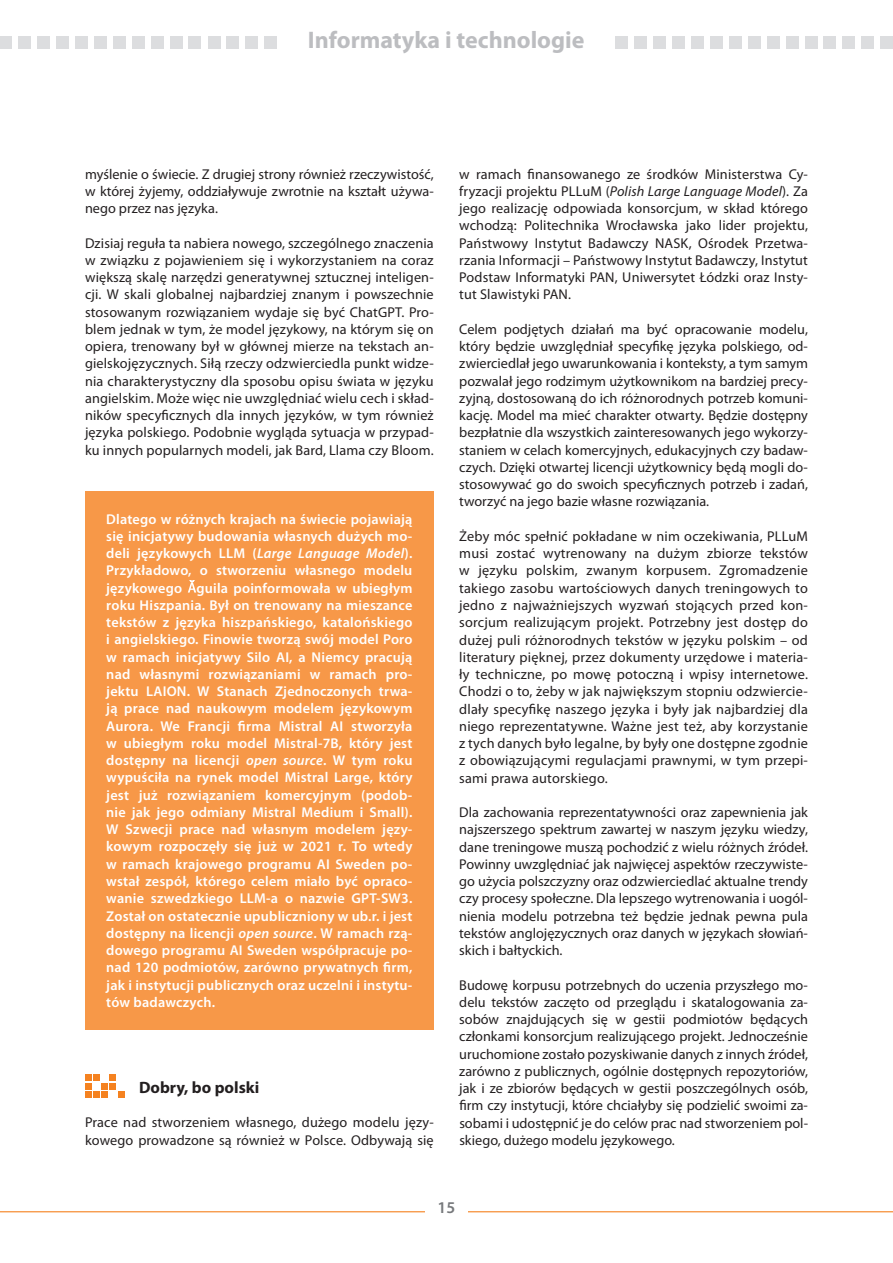
<style>
.page{position:relative;width:893px;height:1263px;background:#fff}
.page>*{position:absolute;margin:0;border:0;box-sizing:border-box;transform-origin:0 0}
.t1{font:700 24px "Myriad Pro";color:#bcbdc0}
.t2{font:700 16.5px "Myriad Pro";color:#231f20}
.t3{font:600 16.5px "Myriad Pro";color:#76787b}
.t4{font:14.25px/17.2px "Myriad Pro";letter-spacing:.01em;color:#231f20;text-align:justify}
.t5{font:600 14.25px/17.2px "Myriad Pro";letter-spacing:.015em;color:#fff;text-align:justify}
.s1{font-style:italic}
</style>
<div class="page">
<hr style="left:0;top:1211px;width:893px;height:1px;background:#f58220">
<div style="left:425px;top:1195px;width:43px;height:23px;background:#fff"></div>
<div style="left:880px;top:36px;width:13px;height:13px;background:#dcdddf"></div>
<div style="left:861px;top:36px;width:13px;height:13px;background:#dcdddf"></div>
<div style="left:823px;top:36px;width:13px;height:13px;background:#dcdddf"></div>
<div style="left:805px;top:36px;width:13px;height:13px;background:#dcdddf"></div>
<div style="left:786px;top:36px;width:12px;height:13px;background:#dcdddf"></div>
<div style="left:653px;top:36px;width:13px;height:13px;background:#dcdddf"></div>
<div style="left:615px;top:36px;width:13px;height:13px;background:#dcdddf"></div>
<div style="left:634px;top:36px;width:13px;height:13px;background:#dcdddf"></div>
<div style="left:729px;top:36px;width:13px;height:13px;background:#dcdddf"></div>
<div style="left:710px;top:36px;width:13px;height:13px;background:#dcdddf"></div>
<div style="left:672px;top:36px;width:13px;height:13px;background:#dcdddf"></div>
<div style="left:748px;top:36px;width:13px;height:13px;background:#dcdddf"></div>
<div style="left:691px;top:36px;width:13px;height:13px;background:#dcdddf"></div>
<div style="left:767px;top:36px;width:12px;height:13px;background:#dcdddf"></div>
<div style="left:842px;top:36px;width:13px;height:13px;background:#dcdddf"></div>
<div style="left:264px;top:36px;width:13px;height:13px;background:#dcdddf"></div>
<div style="left:208px;top:36px;width:13px;height:13px;background:#dcdddf"></div>
<div style="left:226px;top:36px;width:13px;height:13px;background:#dcdddf"></div>
<div style="left:94px;top:36px;width:13px;height:13px;background:#dcdddf"></div>
<div style="left:56px;top:36px;width:13px;height:13px;background:#dcdddf"></div>
<div style="left:18px;top:36px;width:13px;height:13px;background:#dcdddf"></div>
<div style="left:0;top:36px;width:12px;height:13px;background:#dcdddf"></div>
<div style="left:37px;top:36px;width:13px;height:13px;background:#dcdddf"></div>
<div style="left:75px;top:36px;width:13px;height:13px;background:#dcdddf"></div>
<div style="left:170px;top:36px;width:13px;height:12px;background:#dcdddf"></div>
<div style="left:151px;top:36px;width:12px;height:13px;background:#dcdddf"></div>
<div style="left:113px;top:36px;width:13px;height:13px;background:#dcdddf"></div>
<div style="left:132px;top:36px;width:13px;height:13px;background:#dcdddf"></div>
<div style="left:245px;top:36px;width:13px;height:13px;background:#dcdddf"></div>
<div style="left:189px;top:36px;width:12px;height:13px;background:#dcdddf"></div>
<div style="left:85px;top:491px;width:349px;height:538px;background:#f79848"></div>
<svg style="left:188px;top:580px;width:8px;height:13px"></svg>
<svg style="left:85px;top:1075px;width:39px;height:22px"></svg>
<h1 class="t1" style="left:308px;top:25px;width:278px">Informatyka i technologie</h1>
<p class="t4" style="left:85px;top:165px;width:350px">myślenie o świecie. Z drugiej strony również rzeczywistość, w której żyjemy, oddziaływuje zwrotnie na kształt używa&shy;nego przez nas języka.</p>
<p class="t4" style="left:85px;top:234px;width:350px">Dzisiaj reguła ta nabiera nowego, szczególnego znaczenia w związku z pojawieniem się i wykorzystaniem na coraz większą skalę narzędzi generatywnej sztucznej inteligen&shy;cji. W skali globalnej najbardziej znanym i powszechnie stosowanym rozwiązaniem wydaje się być ChatGPT. Pro&shy;blem jednak w tym, że model językowy, na którym się on opiera, trenowany był w głównej mierze na tekstach an&shy;gielskojęzycznych. Siłą rzeczy odzwierciedla punkt widze&shy;nia charakterystyczny dla sposobu opisu świata w języku angielskim. Może więc nie uwzględniać wielu cech i skład&shy;ników specyficznych dla innych języków, w tym również języka polskiego. Podobnie wygląda sytuacja w przypad&shy;ku innych popularnych modeli, jak Bard, Llama czy Bloom.</p>
<p class="t5" style="left:106px;top:510px;width:308px">Dlatego w różnych krajach na świecie pojawiają się inicjatywy budowania własnych dużych mo&shy;deli językowych LLM (<span class="s1">Large Language Model</span>).<br>Przykładowo, o stworzeniu własnego modelu językowego guila poinformowała w ubiegłym roku Hiszpania. Był on trenowany na mieszance tekstów z języka hiszpańskiego, katalońskiego i angielskiego. Finowie tworzą swój model Poro w ramach inicjatywy Silo AI, a Niemcy pracują nad własnymi rozwiązaniami w ramach pro&shy;jektu LAION. W Stanach Zjednoczonych trwa&shy;ją prace nad naukowym modelem językowym Aurora. We Francji firma Mistral AI stworzyła w ubiegłym roku model Mistral-7B, który jest dostępny na licencji <span class="s1">open source</span>. W tym roku wypuściła na rynek model Mistral Large, który jest już rozwiązaniem komercyjnym (podob&shy;nie jak jego odmiany Mistral Medium i Small).<br>W Szwecji prace nad własnym modelem języ&shy;kowym rozpoczęły się już w 2021 r. To wtedy w ramach krajowego programu AI Sweden po&shy;wstał zespół, którego celem miało być opraco&shy;wanie szwedzkiego LLM-a o nazwie GPT-SW3.<br>Został on ostatecznie upubliczniony w ub.r. i jest dostępny na licencji <span class="s1">open source</span>. W ramach rzą&shy;dowego programu AI Sweden współpracuje po&shy;nad 120 podmiotów, zarówno prywatnych firm, jak i instytucji publicznych oraz uczelni i instytu&shy;tów badawczych.</p>
<p class="t2" style="left:139px;top:1076px;width:122px">Dobry, bo polski</p>
<p class="t4" style="left:85px;top:1114px;width:350px">Prace nad stworzeniem własnego, dużego modelu języ&shy;kowego prowadzone są również w Polsce. Odbywają się</p>
<p class="t4" style="left:459px;top:165px;width:350px">w ramach finansowanego ze środków Ministerstwa Cy&shy;fryzacji projektu PLLuM (<span class="s1">Polish Large Language Model</span>). Za jego realizację odpowiada konsorcjum, w skład którego wchodzą: Politechnika Wrocławska jako lider projektu, Państwowy Instytut Badawczy NASK, Ośrodek Przetwa&shy;rzania Informacji – Państwowy Instytut Badawczy, Instytut Podstaw Informatyki PAN, Uniwersytet Łódzki oraz Insty&shy;tut Slawistyki PAN.</p>
<p class="t4" style="left:459px;top:320px;width:350px">Celem podjętych działań ma być opracowanie modelu, który będzie uwzględniał specyfikę języka polskiego, od&shy;zwierciedlał jego uwarunkowania i konteksty, a tym samym pozwalał jego rodzimym użytkownikom na bardziej precy&shy;zyjną, dostosowaną do ich różnorodnych potrzeb komuni&shy;kację. Model ma mieć charakter otwarty. Będzie dostępny bezpłatnie dla wszystkich zainteresowanych jego wykorzy&shy;staniem w celach komercyjnych, edukacyjnych czy badaw&shy;czych. Dzięki otwartej licencji użytkownicy będą mogli do&shy;stosowywać go do swoich specyficznych potrzeb i zadań, tworzyć na jego bazie własne rozwiązania.</p>
<p class="t4" style="left:459px;top:527px;width:350px">Żeby móc spełnić pokładane w nim oczekiwania, PLLuM musi zostać wytrenowany na dużym zbiorze tekstów w języku polskim, zwanym korpusem. Zgromadzenie takiego zasobu wartościowych danych treningowych to jedno z najważniejszych wyzwań stojących przed kon&shy;sorcjum realizującym projekt. Potrzebny jest dostęp do dużej puli różnorodnych tekstów w języku polskim – od literatury pięknej, przez dokumenty urzędowe i materia&shy;ły techniczne, po mowę potoczną i wpisy internetowe.<br>Chodzi o to, żeby w jak największym stopniu odzwiercie&shy;dlały specyfikę naszego języka i były jak najbardziej dla niego reprezentatywne. Ważne jest też, aby korzystanie z tych danych było legalne, by były one dostępne zgodnie z obowiązującymi regulacjami prawnymi, w tym przepi&shy;sami prawa autorskiego.</p>
<p class="t4" style="left:459px;top:803px;width:350px">Dla zachowania reprezentatywności oraz zapewnienia jak najszerszego spektrum zawartej w naszym języku wiedzy, dane treningowe muszą pochodzić z wielu różnych źródeł.<br>Powinny uwzględniać jak najwięcej aspektów rzeczywiste&shy;go użycia polszczyzny oraz odzwierciedlać aktualne trendy czy procesy społeczne. Dla lepszego wytrenowania i uogól&shy;nienia modelu potrzebna też będzie jednak pewna pula tekstów anglojęzycznych oraz danych w językach słowiań&shy;skich i bałtyckich.</p>
<p class="t4" style="left:459px;top:976px;width:350px">Budowę korpusu potrzebnych do uczenia przyszłego mo&shy;delu tekstów zaczęto od przeglądu i skatalogowania za&shy;sobów znajdujących się w gestii podmiotów będących członkami konsorcjum realizującego projekt. Jednocześnie uruchomione zostało pozyskiwanie danych z innych źródeł, zarówno z publicznych, ogólnie dostępnych repozytoriów, jak i ze zbiorów będących w gestii poszczególnych osób, firm czy instytucji, które chciałyby się podzielić swoimi za&shy;sobami i udostępnić je do celów prac nad stworzeniem pol&shy;skiego, dużego modelu językowego.</p>
<p class="t3" style="left:438px;top:1197px;width:19px">15</p>
</div>
